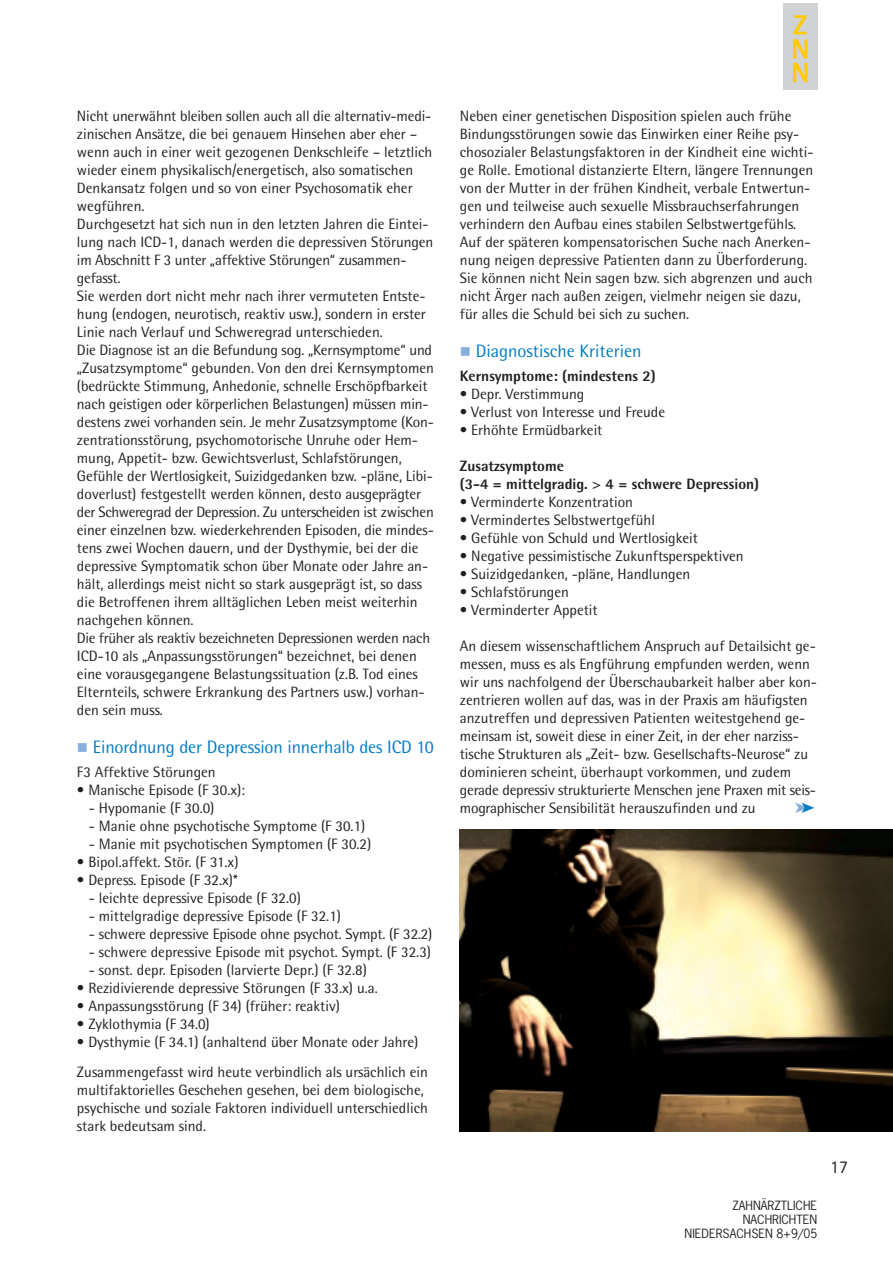
<style>
.page{position:relative;width:893px;height:1263px;background:#fff}
.page>*{position:absolute;margin:0;border:0;box-sizing:border-box;transform-origin:0 0}
.t1{font:18px "Rotis Semi Sans";letter-spacing:-.005em;color:#007cc2}
.t2{font:18px "AT Rotis Sans Serif";color:#231f20}
.t3{font:15px/18px "Rotis Semi Sans";color:#231f20}
.t4{font:800 15px/18px "Rotis Semi Sans";color:#231f20}
.t5{font:12px/14.4px "News Gothic";color:#231f20;text-align:right}
</style>
<div class="page">
<div style="left:783px;top:3px;width:34px;height:87px;background:#d1d2d4"></div>
<svg style="left:793px;top:15px;width:14px;height:67px"></svg>
<img style="left:460px;top:829px;width:432px;height:302px">
<p class="t3" style="left:77px;top:109px;width:358px">Nicht unerwähnt bleiben sollen auch all die alternativ-medi&shy;zinischen Ansätze, die bei genauem Hinsehen aber eher – wenn auch in einer weit gezogenen Denkschleife – letztlich wieder einem physikalisch/energetisch, also somatischen Denkansatz folgen und so von einer Psychosomatik eher wegführen.<br>Durchgesetzt hat sich nun in den letzten Jahren die Eintei&shy;lung nach ICD-1, danach werden die depressiven Störungen im Abschnitt F 3 unter „affektive Störungen“ zusammen&shy;gefasst.<br>Sie werden dort nicht mehr nach ihrer vermuteten Entste&shy;hung (endogen, neurotisch, reaktiv usw.), sondern in erster Linie nach Verlauf und Schweregrad unterschieden.<br>Die Diagnose ist an die Befundung sog. „Kernsymptome“ und „Zusatzsymptome“ gebunden. Von den drei Kernsymptomen (bedrückte Stimmung, Anhedonie, schnelle Erschöpfbarkeit nach geistigen oder körperlichen Belastungen) müssen min&shy;destens zwei vorhanden sein. Je mehr Zusatzsymptome (Kon&shy;zentrationsstörung, psychomotorische Unruhe oder Hem&shy;mung, Appetit- bzw. Gewichtsverlust, Schlafstörungen, Gefühle der Wertlosigkeit, Suizidgedanken bzw. -pläne, Libi&shy;doverlust) festgestellt werden können, desto ausgeprägter der Schweregrad der Depression. Zu unterscheiden ist zwischen einer einzelnen bzw. wiederkehrenden Episoden, die mindes&shy;tens zwei Wochen dauern, und der Dysthymie, bei der die depressive Symptomatik schon über Monate oder Jahre an&shy;hält, allerdings meist nicht so stark ausgeprägt ist, so dass die Betroffenen ihrem alltäglichen Leben meist weiterhin nachgehen können.<br>Die früher als reaktiv bezeichneten Depressionen werden nach ICD-10 als „Anpassungsstörungen“ bezeichnet, bei denen eine vorausgegangene Belastungssituation (z.B. Tod eines Elternteils, schwere Erkrankung des Partners usw.) vorhan&shy;den sein muss.</p>
<p class="t1" style="left:93px;top:741px;width:342px">Einordnung der Depression innerhalb des ICD 10</p>
<p class="t3" style="left:77px;top:764px;width:140px">F3 Affektive Störungen</p>
<p class="t3" style="left:77px;top:782px;width:170px">• Manische Episode (F 30.x):</p>
<p class="t3" style="left:89px;top:800px;width:127px">- Hypomanie (F 30.0)</p>
<p class="t3" style="left:89px;top:818px;width:278px">- Manie ohne psychotische Symptome (F 30.1)</p>
<p class="t3" style="left:89px;top:836px;width:284px">- Manie mit psychotischen Symptomen (F 30.2)</p>
<p class="t3" style="left:77px;top:854px;width:163px">• Bipol.affekt. Stör. (F 31.x)</p>
<p class="t3" style="left:77px;top:872px;width:162px">• Depress. Episode (F 32.x)*</p>
<p class="t3" style="left:89px;top:890px;width:213px">- leichte depressive Episode (F 32.0)</p>
<p class="t3" style="left:89px;top:908px;width:254px">- mittelgradige depressive Episode (F 32.1)</p>
<p class="t3" style="left:89px;top:926px;width:345px">- schwere depressive Episode ohne psychot. Sympt. (F 32.2)</p>
<p class="t3" style="left:89px;top:944px;width:343px">- schwere depressive Episode mit psychot. Sympt. (F 32.3)</p>
<p class="t3" style="left:89px;top:962px;width:279px">- sonst. depr. Episoden (larvierte Depr.) (F 32.8)</p>
<p class="t3" style="left:77px;top:980px;width:302px">• Rezidivierende depressive Störungen (F 33.x) u.a.</p>
<p class="t3" style="left:77px;top:998px;width:264px">• Anpassungsstörung (F 34) (früher: reaktiv)</p>
<p class="t3" style="left:77px;top:1016px;width:134px">• Zyklothymia (F 34.0)</p>
<p class="t3" style="left:77px;top:1028px;width:352px;line-height:30px">• Dysthymie (F 34.1) (anhaltend über Monate oder Jahre)<br>Zusammengefasst wird heute verbindlich als ursächlich ein</p>
<p class="t3" style="left:77px;top:1082px;width:352px">multifaktorielles Geschehen gesehen, bei dem biologische, psychische und soziale Faktoren individuell unterschiedlich stark bedeutsam sind.</p>
<p class="t3" style="left:460px;top:109px;width:355px">Neben einer genetischen Disposition spielen auch frühe Bindungsstörungen sowie das Einwirken einer Reihe psy&shy;chosozialer Belastungsfaktoren in der Kindheit eine wichti&shy;ge Rolle. Emotional distanzierte Eltern, längere Trennungen von der Mutter in der frühen Kindheit, verbale Entwertun&shy;gen und teilweise auch sexuelle Missbrauchserfahrungen verhindern den Aufbau eines stabilen Selbstwertgefühls.<br>Auf der späteren kompensatorischen Suche nach Anerken&shy;nung neigen depressive Patienten dann zu Überforderung.<br>Sie können nicht Nein sagen bzw. sich abgrenzen und auch nicht Ärger nach außen zeigen, vielmehr neigen sie dazu, für alles die Schuld bei sich zu suchen.</p>
<p class="t1" style="left:476px;top:345px;width:167px">Diagnostische Kriterien</p>
<p class="t4" style="left:460px;top:368px;width:197px">Kernsymptome: (mindestens 2)</p>
<p class="t3" style="left:460px;top:386px;width:126px">• Depr. Verstimmung</p>
<p class="t3" style="left:460px;top:404px;width:207px">• Verlust von Interesse und Freude</p>
<p class="t3" style="left:460px;top:422px;width:144px">• Erhöhte Ermüdbarkeit</p>
<p class="t4" style="left:460px;top:458px;width:301px">Zusatzsymptome<br>(3-4 = mittelgradig. &gt; 4 = schwere Depression)</p>
<p class="t3" style="left:460px;top:494px;width:175px">• Verminderte Konzentration</p>
<p class="t3" style="left:460px;top:512px;width:196px">• Vermindertes Selbstwertgefühl</p>
<p class="t3" style="left:460px;top:530px;width:239px">• Gefühle von Schuld und Wertlosigkeit</p>
<p class="t3" style="left:460px;top:548px;width:285px">• Negative pessimistische Zukunftsperspektiven</p>
<p class="t3" style="left:460px;top:566px;width:232px">• Suizidgedanken, -pläne, Handlungen</p>
<p class="t3" style="left:460px;top:584px;width:111px">• Schlafstörungen</p>
<p class="t3" style="left:460px;top:602px;width:139px">• Verminderter Appetit</p>
<p class="t3" style="left:460px;top:638px;width:358px">An diesem wissenschaftlichem Anspruch auf Detailsicht ge&shy;messen, muss es als Engführung empfunden werden, wenn wir uns nachfolgend der Überschaubarkeit halber aber kon&shy;zentrieren wollen auf das, was in der Praxis am häufigsten anzutreffen und depressiven Patienten weitestgehend ge&shy;meinsam ist, soweit diese in einer Zeit, in der eher narziss&shy;tische Strukturen als „Zeit- bzw. Gesellschafts-Neurose“ zu dominieren scheint, überhaupt vorkommen, und zudem gerade depressiv strukturierte Menschen jene Praxen mit seis&shy;mographischer Sensibilität herauszufinden und zu</p>
<p class="t5" style="left:684px;top:1199px;width:134px">ZAHNÄRZTLICHE<br>NACHRICHTEN<br>NIEDERSACHSEN 8+9/05</p>
<p class="t2" style="left:830px;top:1160px;width:19px">17</p>
</div>
